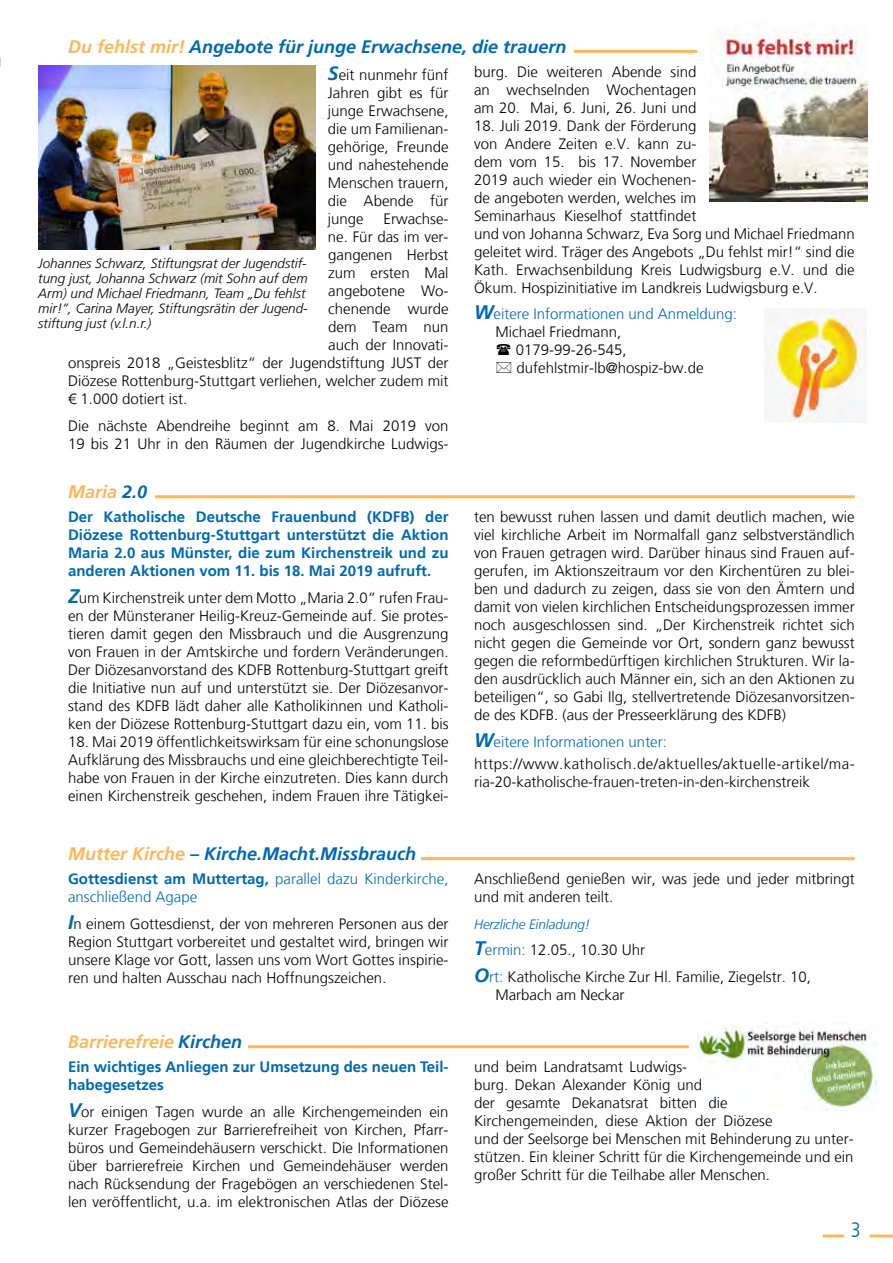
<style>
.page{position:relative;width:893px;height:1263px;background:#fff}
.page>*{position:absolute;margin:0;border:0;box-sizing:border-box;transform-origin:0 0}
.t1{font:300 condensed 21px "Frutiger LT";color:#0068b4}
.t2{font:italic 700 18px "Frutiger LT";color:#0068b4}
.t3{font:italic 700 18px "Frutiger LT";color:#fab85b}
.t4{font:300 15px/18px "Frutiger LT";color:#000;text-align:justify}
.t5{font:700 15px/18px "Frutiger LT";color:#0068b4;text-align:justify}
.t6{font:300 15px/18px "Frutiger LT";color:#0068b4}
.t7{font:300 15px/22.2px "Frutiger LT";letter-spacing:.03em;color:#000}
.t8{font:italic 300 13.5px/15px "Frutiger LT";color:#000}
.t9{font:italic 300 13.5px "Frutiger LT";letter-spacing:-.01em;color:#0068b4}
.s1{color:#fab85b}
.s2{font-weight:700;font-style:italic;font-size:19.5px;color:#0068b4}
.s3{font-weight:700;font-style:italic;font-size:19.5px}
.s4{color:#0068b4}
.s5{font-weight:700}
</style>
<div class="page">
<hr style="left:823px;top:1234px;width:21px;height:3px;background:#fab85b">
<hr style="left:870px;top:1234px;width:23px;height:3px;background:#fab85b">
<hr style="left:421px;top:857px;width:434px;height:3px;background:#fab85b">
<hr style="left:155px;top:495px;width:700px;height:3px;background:#fab85b">
<img style="left:697px;top:1022px;width:179px;height:89px">
<hr style="left:248px;top:1045px;width:441px;height:3px;background:#fab85b">
<hr style="left:574px;top:50px;width:123px;height:3px;background:#fab85b">
<img style="left:38px;top:65px;width:277px;height:185px">
<img style="left:709px;top:22px;width:158px;height:179px">
<img style="left:765px;top:308px;width:102px;height:115px">
<p class="t2" style="left:68px;top:36px;width:500px"><span class="s1">Du fehlst mir!</span> Angebote für junge Erwachsene, die trauern</p>
<p class="t4" style="left:328px;top:66px;width:122px"><span class="s2">S</span>eit nunmehr fünf Jahren gibt es für junge Erwachsene, die um Familienan&shy;gehörige, Freunde und nahestehende Menschen trauern, die Abende für junge</p>
<p class="t4" style="left:474px;top:63px;width:224px">burg. Die weiteren Abende sind an wechselnden Wochentagen am 20. Mai, 6. Juni, 26. Juni und</p>
<p class="t4" style="left:474px;top:117px;width:382px;text-align:left">18. Juli 2019. Dank der Förderung<br>von Andere Zeiten e.V. kann zu-<br>dem vom 15. bis 17. November<br>2019 auch wieder ein Wochenen-<br>de angeboten werden, welches im<br>Seminarhaus Kieselhof stattfindet<br>und von Johanna Schwarz, Eva Sorg und Michael Friedmann geleitet wird. Träger des Angebots „Du fehlst mir!“ sind die Kath. Erwachsenbildung Kreis Ludwigsburg e.V. und die Ökum. Hospizinitiative im Landkreis Ludwigsburg e.V.</p>
<p class="t6" style="left:474px;top:305px;width:264px"><span class="s3">W</span>eitere Informationen und Anmeldung:</p>
<p class="t4" style="left:495px;top:323px;width:127px">Michael Friedmann,</p>
<p class="t4" style="left:516px;top:341px;width:112px">0179-99-26-545,</p>
<p class="t4" style="left:516px;top:359px;width:189px">dufehlstmir-lb@hospiz-bw.de</p>
<p class="t4" style="left:384px;top:210px;width:66px">Erwachse-</p>
<p class="t4" style="left:328px;top:228px;width:122px">ne. Für das im ver-</p>
<p class="t4" style="left:328px;top:246px;width:122px">gangenen Herbst</p>
<p class="t4" style="left:328px;top:264px;width:122px">zum ersten Mal</p>
<p class="t4" style="left:328px;top:282px;width:122px">angebotene Wo-</p>
<p class="t4" style="left:328px;top:300px;width:122px">chenende wurde</p>
<p class="t4" style="left:328px;top:318px;width:122px">dem Team nun</p>
<p class="t4" style="left:328px;top:336px;width:122px">auch der Innovati-</p>
<p class="t4" style="left:68px;top:354px;width:382px">onspreis 2018 „Geistesblitz“ der Jugendstiftung JUST der</p>
<p class="t4" style="left:68px;top:372px;width:382px">Diözese Rottenburg-Stuttgart verliehen, welcher zudem mit</p>
<p class="t4" style="left:68px;top:390px;width:121px">€ 1.000 dotiert ist.</p>
<p class="t4" style="left:68px;top:417px;width:382px">Die nächste Abendreihe beginnt am 8. Mai 2019 von<br>19 bis 21 Uhr in den Räumen der Jugendkirche Ludwigs-</p>
<p class="t8" style="left:38px;top:256px;width:271px">Johannes Schwarz, Stiftungsrat der Jugendstif&shy;tung just, Johanna Schwarz (mit Sohn auf dem Arm) und Michael Friedmann, Team „Du fehlst mir!“, Carina Mayer, Stiftungsrätin der Jugend&shy;stiftung just (v.l.n.r.)</p>
<p class="t3" style="left:68px;top:481px;width:81px">Maria <span class="s4">2.0</span></p>
<p class="t5" style="left:68px;top:508px;width:382px">Der Katholische Deutsche Frauenbund (KDFB) der Diözese Rottenburg-Stuttgart unterstützt die Aktion Maria 2.0 aus Münster, die zum Kirchenstreik und zu anderen Aktionen vom 11. bis 18. Mai 2019 aufruft.</p>
<p class="t4" style="left:68px;top:589px;width:382px"><span class="s2">Z</span>um Kirchenstreik unter dem Motto „Maria 2.0“ rufen Frau&shy;en der Münsteraner Heilig-Kreuz-Gemeinde auf. Sie protes&shy;tieren damit gegen den Missbrauch und die Ausgrenzung von Frauen in der Amtskirche und fordern Veränderungen.<br>Der Diözesanvorstand des KDFB Rottenburg-Stuttgart greift die Initiative nun auf und unterstützt sie. Der Diözesanvor&shy;stand des KDFB lädt daher alle Katholikinnen und Katholi&shy;ken der Diözese Rottenburg-Stuttgart dazu ein, vom 11. bis</p>
<p class="t4" style="left:68px;top:733px;width:382px">18. Mai 2019 öffentlichkeitswirksam für eine schonungslose Aufklärung des Missbrauchs und eine gleichberechtigte Teil&shy;habe von Frauen in der Kirche einzutreten. Dies kann durch einen Kirchenstreik geschehen, indem Frauen ihre Tätigkei-</p>
<p class="t2" style="left:68px;top:843px;width:350px"><span class="s1">Mutter Kirche</span> – Kirche.Macht.Missbrauch</p>
<p class="t6" style="left:68px;top:870px;width:382px"><span class="s5">Gottesdienst am Muttertag,</span> parallel dazu Kinderkirche, anschließend Agape</p>
<p class="t4" style="left:68px;top:915px;width:382px"><span class="s2">I</span>n einem Gottesdienst, der von mehreren Personen aus der Region Stuttgart vorbereitet und gestaltet wird, bringen wir unsere Klage vor Gott, lassen uns vom Wort Gottes inspirie&shy;ren und halten Ausschau nach Hoffnungszeichen.</p>
<p class="t3" style="left:68px;top:1031px;width:176px">Barrierefreie <span class="s4">Kirchen</span></p>
<p class="t5" style="left:68px;top:1058px;width:382px">Ein wichtiges Anliegen zur Umsetzung des neuen Teil&shy;habegesetzes</p>
<p class="t4" style="left:68px;top:1103px;width:382px"><span class="s2">V</span>or einigen Tagen wurde an alle Kirchengemeinden ein kurzer Fragebogen zur Barrierefreiheit von Kirchen, Pfarr&shy;büros und Gemeindehäusern verschickt. Die Informationen über barrierefreie Kirchen und Gemeindehäuser werden nach Rücksendung der Fragebögen an verschiedenen Stel&shy;len veröffentlicht, u.a. im elektronischen Atlas der Diözese</p>
<p class="t4" style="left:474px;top:508px;width:382px">ten bewusst ruhen lassen und damit deutlich machen, wie viel kirchliche Arbeit im Normalfall ganz selbstverständlich von Frauen getragen wird. Darüber hinaus sind Frauen auf&shy;gerufen, im Aktionszeitraum vor den Kirchentüren zu blei&shy;ben und dadurch zu zeigen, dass sie von den Ämtern und damit von vielen kirchlichen Entscheidungsprozessen immer noch ausgeschlossen sind. „Der Kirchenstreik richtet sich nicht gegen die Gemeinde vor Ort, sondern ganz bewusst gegen die reformbedürftigen kirchlichen Strukturen. Wir la&shy;den ausdrücklich auch Männer ein, sich an den Aktionen zu beteiligen“, so Gabi Ilg, stellvertretende Diözesanvorsitzen&shy;de des KDFB. (aus der Presseerklärung des KDFB)</p>
<p class="t7" style="left:474px;top:731px;width:382px"><span class="s2">W</span><span class="s4">eitere Informationen unter: </span>https://www.katholisch.de/aktuelles/aktuelle-artikel/ma-</p>
<p class="t4" style="left:474px;top:773px;width:337px">ria-20-katholische-frauen-treten-in-den-kirchenstreik</p>
<p class="t4" style="left:474px;top:870px;width:382px">Anschließend genießen wir, was jede und jeder mitbringt und mit anderen teilt.</p>
<p class="t9" style="left:474px;top:916px;width:117px">Herzliche Einladung!</p>
<p class="t4" style="left:474px;top:937px;width:338px;line-height:26.5px"><span class="s2">T</span><span class="s4">ermin:</span> 12.05., 10.30 Uhr<br><span class="s2">O</span><span class="s4">rt:</span> Katholische Kirche Zur Hl. Familie, Ziegelstr. 10,</p>
<p class="t4" style="left:495px;top:986px;width:131px">Marbach am Neckar</p>
<p class="t4" style="left:474px;top:1058px;width:381px;text-align:left">und beim Landratsamt Ludwigs-<br>burg. Dekan Alexander König und<br>der gesamte Dekanatsrat bitten die Kirchengemeinden, diese Aktion der Diözese<br>und der Seelsorge bei Menschen mit Behinderung zu unter&shy;stützen. Ein kleiner Schritt für die Kirchengemeinde und ein großer Schritt für die Teilhabe aller Menschen.</p>
<h1 class="t1" style="left:851px;top:1218px;width:12px">3</h1>
</div>
